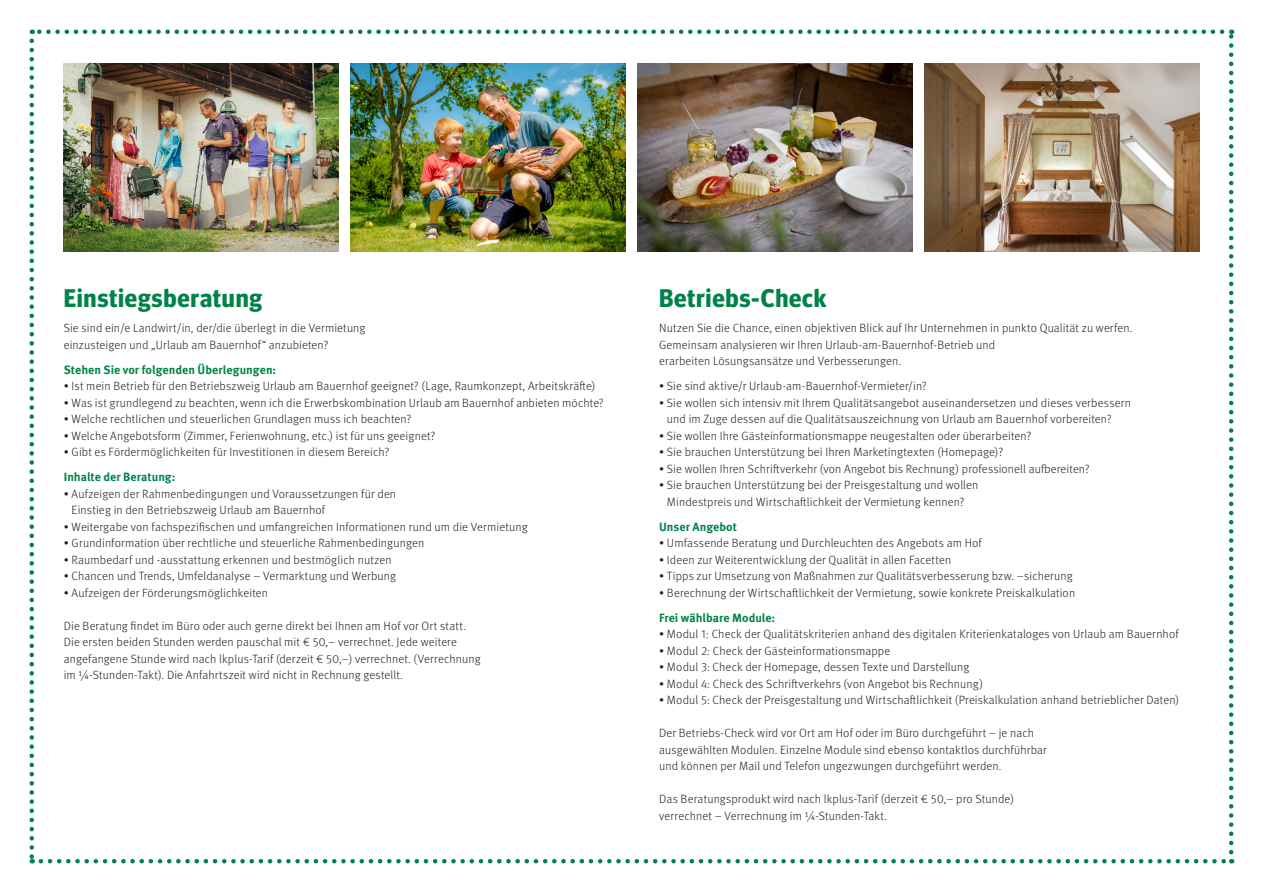
<style>
.page{position:relative;width:1263px;height:893px;background:#fff}
.page>*{position:absolute;margin:0;border:0;box-sizing:border-box;transform-origin:0 0}
.t1{font:700 25.5px "Meta Headline Pro";letter-spacing:.03em;color:#008348}
.t2{font:300 12px/16.5px "Meta Pro";letter-spacing:.01em;color:#231f20}
.t3{font:700 12px "Meta Pro";color:#008348}
</style>
<div class="page">
<svg style="left:30px;top:41px;width:4px;height:822px"></svg>
<svg style="left:41px;top:859px;width:1191px;height:4px"></svg>
<svg style="left:1229px;top:30px;width:4px;height:822px"></svg>
<svg style="left:32px;top:30px;width:1190px;height:4px"></svg>
<img style="left:64px;top:64px;width:274px;height:188px">
<img style="left:351px;top:64px;width:274px;height:188px">
<img style="left:638px;top:64px;width:274px;height:188px">
<img style="left:925px;top:64px;width:274px;height:188px">
<h1 class="t1" style="left:64px;top:278px;width:200px">Einstiegsberatung</h1>
<p class="t2" style="left:64px;top:319px;width:303px">Sie sind ein/e Landwirt/in, der/die überlegt in die Vermietung einzusteigen und „Urlaub am Bauernhof“ anzubieten?</p>
<p class="t3" style="left:64px;top:360px;width:214px">Stehen Sie vor folgenden Überlegungen:</p>
<p class="t2" style="left:64px;top:377px;width:533px">• Ist mein Betrieb für den Betriebszweig Urlaub am Bauernhof geeignet? (Lage, Raumkonzept, Arbeitskräfte)</p>
<p class="t2" style="left:64px;top:394px;width:542px">• Was ist grundlegend zu beachten, wenn ich die Erwerbskombination Urlaub am Bauernhof anbieten möchte?</p>
<p class="t2" style="left:64px;top:410px;width:349px">• Welche rechtlichen und steuerlichen Grundlagen muss ich beachten?</p>
<p class="t2" style="left:64px;top:427px;width:373px">• Welche Angebotsform (Zimmer, Ferienwohnung, etc.) ist für uns geeignet?</p>
<p class="t2" style="left:64px;top:443px;width:327px">• Gibt es Fördermöglichkeiten für Investitionen in diesem Bereich?</p>
<p class="t3" style="left:64px;top:468px;width:113px">Inhalte der Beratung:</p>
<p class="t2" style="left:72px;top:485px;width:326px;text-indent:-8px">• Aufzeigen der Rahmenbedingungen und Voraussetzungen für den<br>Einstieg in den Betriebszweig Urlaub am Bauernhof</p>
<p class="t2" style="left:64px;top:518px;width:465px">• Weitergabe von fachspezifischen und umfangreichen Informationen rund um die Vermietung</p>
<p class="t2" style="left:64px;top:534px;width:362px">• Grundinformation über rechtliche und steuerliche Rahmenbedingungen</p>
<p class="t2" style="left:64px;top:551px;width:329px">• Raumbedarf und -ausstattung erkennen und bestmöglich nutzen</p>
<p class="t2" style="left:64px;top:567px;width:334px">• Chancen und Trends, Umfeldanalyse – Vermarktung und Werbung</p>
<p class="t2" style="left:64px;top:584px;width:206px">• Aufzeigen der Förderungsmöglichkeiten</p>
<p class="t2" style="left:64px;top:617px;width:418px">Die Beratung findet im Büro oder auch gerne direkt bei Ihnen am Hof vor Ort statt.<br>Die ersten beiden Stunden werden pauschal mit € 50,– verrechnet. Jede weitere angefangene Stunde wird nach lkplus-Tarif (derzeit € 50,–) verrechnet. (Verrechnung im ¼-Stunden-Takt). Die Anfahrtszeit wird nicht in Rechnung gestellt.</p>
<h1 class="t1" style="left:659px;top:278px;width:169px">Betriebs-Check</h1>
<p class="t2" style="left:659px;top:319px;width:475px">Nutzen Sie die Chance, einen objektiven Blick auf Ihr Unternehmen in punkto Qualität zu werfen.<br>Gemeinsam analysieren wir Ihren Urlaub-am-Bauernhof-Betrieb und<br>erarbeiten Lösungsansätze und Verbesserungen.</p>
<p class="t2" style="left:659px;top:377px;width:269px">• Sie sind aktive/r Urlaub-am-Bauernhof-Vermieter/in?</p>
<p class="t2" style="left:667px;top:394px;width:466px;text-indent:-8px">• Sie wollen sich intensiv mit Ihrem Qualitätsangebot auseinandersetzen und dieses verbessern und im Zuge dessen auf die Qualitätsauszeichnung von Urlaub am Bauernhof vorbereiten?</p>
<p class="t2" style="left:659px;top:427px;width:374px">• Sie wollen Ihre Gästeinformationsmappe neugestalten oder überarbeiten?</p>
<p class="t2" style="left:659px;top:443px;width:346px">• Sie brauchen Unterstützung bei Ihren Marketingtexten (Homepage)?</p>
<p class="t2" style="left:659px;top:460px;width:432px">• Sie wollen Ihren Schriftverkehr (von Angebot bis Rechnung) professionell aufbereiten?</p>
<p class="t2" style="left:659px;top:476px;width:321px;text-align:center">• Sie brauchen Unterstützung bei der Preisgestaltung und wollen<br>Mindestpreis und Wirtschaftlichkeit der Vermietung kennen?</p>
<p class="t3" style="left:659px;top:517px;width:79px">Unser Angebot</p>
<p class="t2" style="left:659px;top:534px;width:324px">• Umfassende Beratung und Durchleuchten des Angebots am Hof</p>
<p class="t2" style="left:659px;top:551px;width:294px">• Ideen zur Weiterentwicklung der Qualität in allen Facetten</p>
<p class="t2" style="left:659px;top:567px;width:415px">• Tipps zur Umsetzung von Maßnahmen zur Qualitätsverbesserung bzw. –sicherung</p>
<p class="t2" style="left:659px;top:584px;width:418px">• Berechnung der Wirtschaftlichkeit der Vermietung, sowie konkrete Preiskalkulation</p>
<p class="t3" style="left:659px;top:608px;width:118px">Frei wählbare Module:</p>
<p class="t2" style="left:659px;top:625px;width:521px">• Modul 1: Check der Qualitätskriterien anhand des digitalen Kriterienkataloges von Urlaub am Bauernhof</p>
<p class="t2" style="left:659px;top:642px;width:233px">• Modul 2: Check der Gästeinformationsmappe</p>
<p class="t2" style="left:659px;top:658px;width:312px">• Modul 3: Check der Homepage, dessen Texte und Darstellung</p>
<p class="t2" style="left:659px;top:675px;width:325px">• Modul 4: Check des Schriftverkehrs (von Angebot bis Rechnung)</p>
<p class="t2" style="left:659px;top:691px;width:521px">• Modul 5: Check der Preisgestaltung und Wirtschaftlichkeit (Preiskalkulation anhand betrieblicher Daten)</p>
<p class="t2" style="left:659px;top:724px;width:389px">Der Betriebs-Check wird vor Ort am Hof oder im Büro durchgeführt – je nach ausgewählten Modulen. Einzelne Module sind ebenso kontaktlos durchführbar und können per Mail und Telefon ungezwungen durchgeführt werden.</p>
<p class="t2" style="left:659px;top:790px;width:356px">Das Beratungsprodukt wird nach lkplus-Tarif (derzeit € 50,– pro Stunde) verrechnet – Verrechnung im ¼-Stunden-Takt.</p>
</div>
